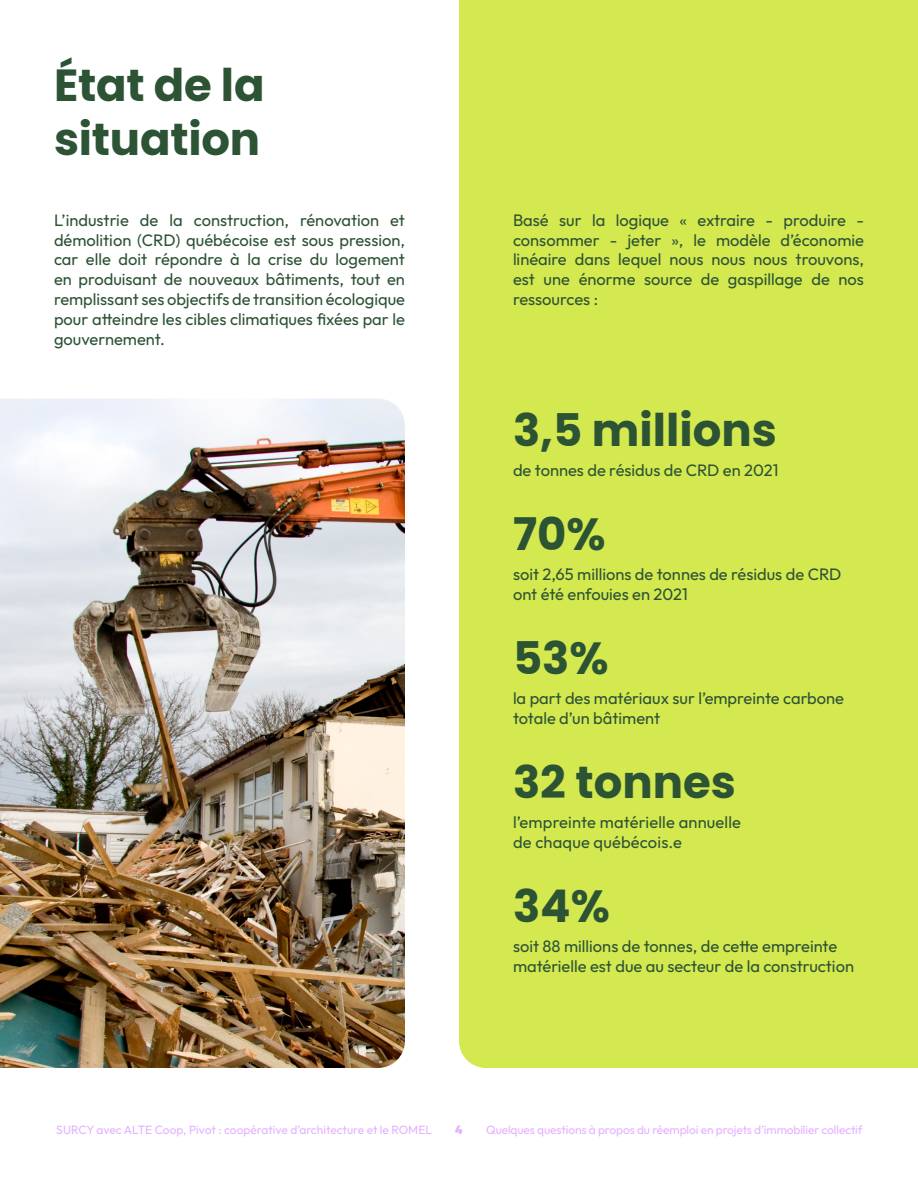
<style>
.page{position:relative;width:918px;height:1188px;background:#fff}
.page>*{position:absolute;margin:0;border:0;box-sizing:border-box;transform-origin:0 0}
.t1{font:700 45px/54px "Poppins";color:#2d5335}
.t2{font:16.5px/19.8px "Outfit";color:#2d5335}
.t3{font:12px "Outfit";letter-spacing:-.01em;color:#e5b2ff}
.t4{font:900 12px "Outfit";color:#e5b2ff}
</style>
<div class="page">
<div style="left:459px;top:0;width:459px;height:1068px;background:#d4e850"></div>
<img style="left:0;top:399px;width:405px;height:669px">
<h1 class="t1" style="left:54px;top:59px;width:212px">État de la situation</h1>
<p class="t2" style="left:54px;top:210px;width:353px;text-align:justify">L’industrie de la construction, rénovation et démolition (CRD) québécoise est sous pression, car elle doit répondre à la crise du logement en produisant de nouveaux bâtiments, tout en remplissant ses objectifs de transition écologique pour atteindre les cibles climatiques fixées par le gouvernement.</p>
<p class="t2" style="left:513px;top:210px;width:353px;text-align:justify">Basé sur la logique « extraire - produire - consommer - jeter », le modèle d’économie linéaire dans lequel nous nous nous trouvons, est une énorme source de gaspillage de nos ressources :</p>
<h1 class="t1" style="left:513px;top:403px;width:265px">3,5 millions</h1>
<p class="t2" style="left:513px;top:461px;width:267px">de tonnes de résidus de CRD en 2021</p>
<h1 class="t1" style="left:513px;top:508px;width:94px">70%</h1>
<p class="t2" style="left:513px;top:565px;width:330px">soit 2,65 millions de tonnes de résidus de CRD ont été enfouies en 2021</p>
<h1 class="t1" style="left:513px;top:632px;width:97px">53%</h1>
<p class="t2" style="left:513px;top:689px;width:332px">la part des matériaux sur l’empreinte carbone totale d’un bâtiment</p>
<h1 class="t1" style="left:513px;top:756px;width:224px">32 tonnes</h1>
<p class="t2" style="left:513px;top:813px;width:230px">l’empreinte matérielle annuelle de chaque québécois.e</p>
<h1 class="t1" style="left:513px;top:880px;width:98px">34%</h1>
<p class="t2" style="left:513px;top:937px;width:343px">soit 88 millions de tonnes, de cette empreinte matérielle est due au secteur de la construction</p>
<p class="t3" style="left:56px;top:1122px;width:377px">SURCY avec ALTE Coop, Pivot : coopérative d’architecture et le ROMEL</p>
<p class="t4" style="left:455px;top:1122px;width:9px">4</p>
<p class="t3" style="left:486px;top:1122px;width:378px">Quelques questions à propos du réemploi en projets d’immobilier collectif</p>
</div>
